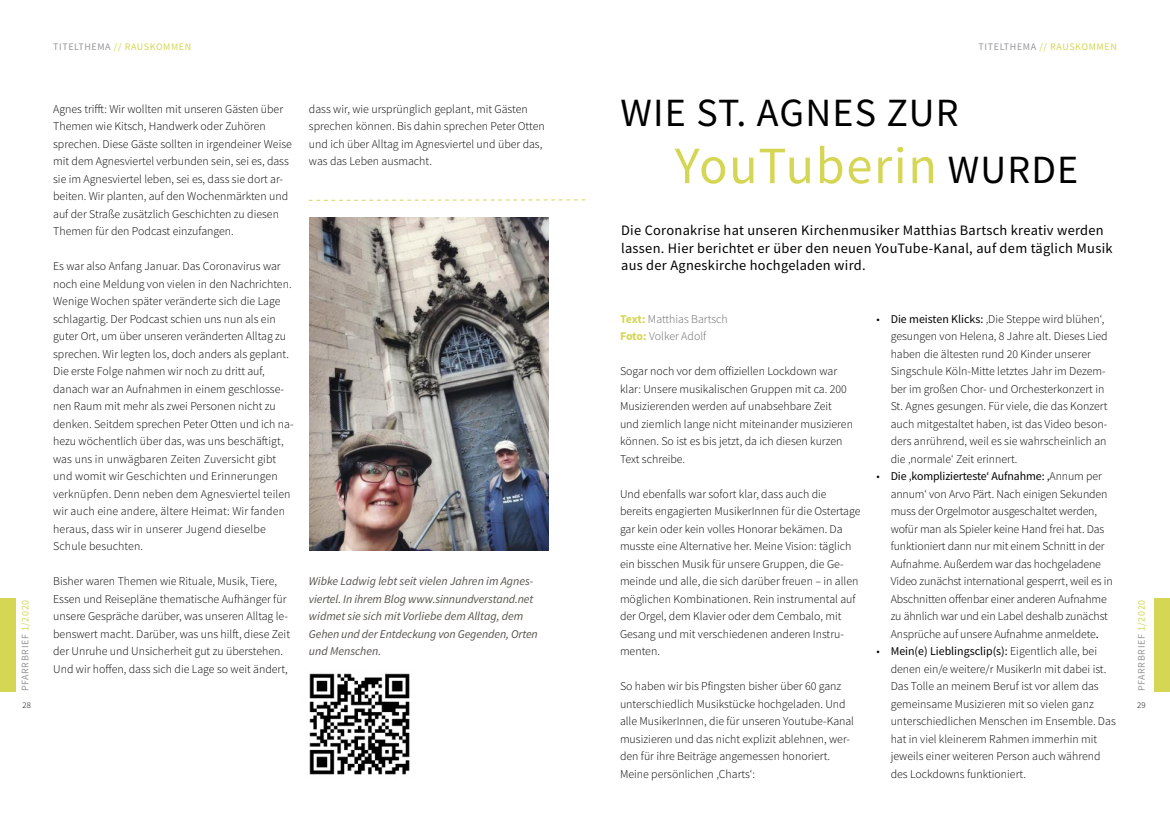
<style>
.page{position:relative;width:1170px;height:833px;background:#fff}
.page>*{position:absolute;margin:0;border:0;box-sizing:border-box;transform-origin:0 0}
.t1{font:52.5px "Source Sans Pro";letter-spacing:.03em;color:#d5d654}
.t2{font:40px "Source Sans Pro";letter-spacing:.03em;color:#000}
.t3{font:14.38px/17.5px "Source Sans Pro";letter-spacing:.02em;color:#000}
.t4{font:300 11.88px/17.5px "Source Sans Pro";color:#000}
.t5{font:italic 11.88px/17.5px "Source Sans Pro";letter-spacing:-.01em;color:#55524d}
.t6{font:300 11.88px/17.5px "Source Sans Pro";color:#68676b}
.t7{font:10px "Source Sans Pro";letter-spacing:.06em;color:#d5d654}
.t8{font:10px "Source Sans Pro";letter-spacing:.06em;color:#96969a}
.t9{font:300 8.75px "Source Sans Pro";color:#000}
.s1{color:#96969a}
.s2{font-size:40px;color:#000}
.s3{font-weight:400}
.s4{font-weight:700;color:#d5d654}
.s5{color:#d5d654}
</style>
<div class="page">
<div style="left:1153px;top:598px;width:16px;height:93px;background:#d5d654"></div>
<div style="left:0;top:598px;width:16px;height:93px;background:#d5d654"></div>
<img style="left:309px;top:218px;width:239px;height:332px">
<img style="left:309px;top:673px;width:101px;height:102px">
<svg style="left:308px;top:199px;width:278px;height:2px"></svg>
<p class="t7" style="left:53px;top:40px;width:140px"><span class="s1">TITELTHEMA</span> // RAUSKOMMEN</p>
<p class="t7" style="left:978px;top:40px;width:140px"><span class="s1">TITELTHEMA</span> // RAUSKOMMEN</p>
<h2 class="t2" style="left:620px;top:87px;width:340px">WIE ST. AGNES ZUR</h2>
<h1 class="t1" style="left:674px;top:132px;width:405px">YouTuberin <span class="s2">WURDE</span></h1>
<p class="t4" style="left:53px;top:100px;width:240px">Agnes trifft: Wir wollten mit unseren Gästen über Themen wie Kitsch, Handwerk oder Zuhören sprechen. Diese Gäste sollten in irgendeiner Weise mit dem Agnesviertel verbunden sein, sei es, dass sie im Agnesviertel leben, sei es, dass sie dort ar&shy;beiten. Wir planten, auf den Wochenmärkten und auf der Straße zusätzlich Geschichten zu diesen Themen für den Podcast einzufangen.</p>
<p class="t4" style="left:53px;top:257px;width:242px">Es war also Anfang Januar. Das Coronavirus war noch eine Meldung von vielen in den Nachrichten.<br>Wenige Wochen später veränderte sich die Lage schlagartig. Der Podcast schien uns nun als ein guter Ort, um über unseren veränderten Alltag zu sprechen. Wir legten los, doch anders als geplant.<br>Die erste Folge nahmen wir noch zu dritt auf, danach war an Aufnahmen in einem geschlosse&shy;nen Raum mit mehr als zwei Personen nicht zu denken. Seitdem sprechen Peter Otten und ich na&shy;hezu wöchentlich über das, was uns beschäftigt, was uns in unwägbaren Zeiten Zuversicht gibt und womit wir Geschichten und Erinnerungen verknüpfen. Denn neben dem Agnesviertel teilen wir auch eine andere, ältere Heimat: Wir fanden heraus, dass wir in unserer Jugend dieselbe Schule besuchten.</p>
<p class="t4" style="left:53px;top:572px;width:238px">Bisher waren Themen wie Rituale, Musik, Tiere, Essen und Reisepläne thematische Aufhänger für unsere Gespräche darüber, was unseren Alltag le&shy;benswert macht. Darüber, was uns hilft, diese Zeit der Unruhe und Unsicherheit gut zu überstehen.<br>Und wir hoffen, dass sich die Lage so weit ändert,</p>
<p class="t4" style="left:309px;top:100px;width:237px">dass wir, wie ursprünglich geplant, mit Gästen sprechen können. Bis dahin sprechen Peter Otten und ich über Alltag im Agnesviertel und über das, was das Leben ausmacht.</p>
<p class="t3" style="left:621px;top:221px;width:493px">Die Coronakrise hat unseren Kirchenmusiker Matthias Bartsch kreativ werden lassen. Hier berichtet er über den neuen YouTube-Kanal, auf dem täglich Musik aus der Agneskirche hochgeladen wird.</p>
<p class="t4" style="left:890px;top:310px;width:218px;text-indent:-14px">• <span class="s3">Die meisten Klicks:</span> ‚Die Steppe wird blühen‘, gesungen von Helena, 8 Jahre alt. Dieses Lied haben die ältesten rund 20 Kinder unserer Singschule Köln-Mitte letztes Jahr im Dezem&shy;ber im großen Chor- und Orchesterkonzert in St. Agnes gesungen. Für viele, die das Konzert auch mitgestaltet haben, ist das Video beson&shy;ders anrührend, weil es sie wahrscheinlich an die ‚normale‘ Zeit erinnert.</p>
<p class="t4" style="left:890px;top:467px;width:223px;text-indent:-14px">• <span class="s3">Die ‚komplizierteste‘ Aufnahme: ‚</span>Annum per annum‘ von Arvo Pärt. Nach einigen Sekunden muss der Orgelmotor ausgeschaltet werden, wofür man als Spieler keine Hand frei hat. Das funktioniert dann nur mit einem Schnitt in der Aufnahme. Außerdem war das hochgeladene Video zunächst international gesperrt, weil es in Abschnitten offenbar einer anderen Aufnahme zu ähnlich war und ein Label deshalb zunächst Ansprüche auf unsere Aufnahme anmeldete<span class="s3">.</span></p>
<p class="t4" style="left:890px;top:642px;width:226px;text-indent:-14px">• <span class="s3">Mein(e) Lieblingsclip(s):</span> Eigentlich alle, bei denen ein/e weitere/r MusikerIn mit dabei ist.<br>Das Tolle an meinem Beruf ist vor allem das gemeinsame Musizieren mit so vielen ganz unterschiedlichen Menschen im Ensemble. Das hat in viel kleinerem Rahmen immerhin mit jeweils einer weiteren Person auch während des Lockdowns funktioniert.</p>
<p class="t6" style="left:620px;top:310px;width:109px"><span class="s4">Text:</span> Matthias Bartsch<br><span class="s4">Foto:</span> Volker Adolf</p>
<p class="t4" style="left:620px;top:362px;width:234px">Sogar noch vor dem offiziellen Lockdown war klar: Unsere musikalischen Gruppen mit ca. 200<br>Musizierenden werden auf unabsehbare Zeit und ziemlich lange nicht miteinander musizieren können. So ist es bis jetzt, da ich diesen kurzen Text schreibe.</p>
<p class="t4" style="left:620px;top:485px;width:242px">Und ebenfalls war sofort klar, dass auch die bereits engagierten MusikerInnen für die Ostertage gar kein oder kein volles Honorar bekämen. Da musste eine Alternative her. Meine Vision: täglich ein bisschen Musik für unsere Gruppen, die Ge&shy;meinde und alle, die sich darüber freuen – in allen möglichen Kombinationen. Rein instrumental auf der Orgel, dem Klavier oder dem Cembalo, mit Gesang und mit verschiedenen anderen Instru&shy;menten.</p>
<p class="t4" style="left:620px;top:677px;width:235px">So haben wir bis Pfingsten bisher über 60 ganz unterschiedlich Musikstücke hochgeladen. Und alle MusikerInnen, die für unseren Youtube-Kanal musizieren und das nicht explizit ablehnen, wer&shy;den für ihre Beiträge angemessen honoriert.<br>Meine persönlichen ‚Charts‘:</p>
<p class="t5" style="left:309px;top:572px;width:230px">Wibke Ladwig lebt seit vielen Jahren im Agnes&shy;viertel. In ihrem Blog www.sinnundverstand.net widmet sie sich mit Vorliebe dem Alltag, dem Gehen und der Entdeckung von Gegenden, Orten und Menschen.</p>
<p class="t8" style="left:19px;top:691px;width:93px;rotate:-90deg">PFARRBRIEF <span class="s5">1/2020</span></p>
<p class="t8" style="left:1134px;top:691px;width:93px;rotate:-90deg">PFARRBRIEF <span class="s5">1/2020</span></p>
<p class="t9" style="left:22px;top:699px;width:10px">28</p>
<p class="t9" style="left:1137px;top:699px;width:10px">29</p>
</div>
